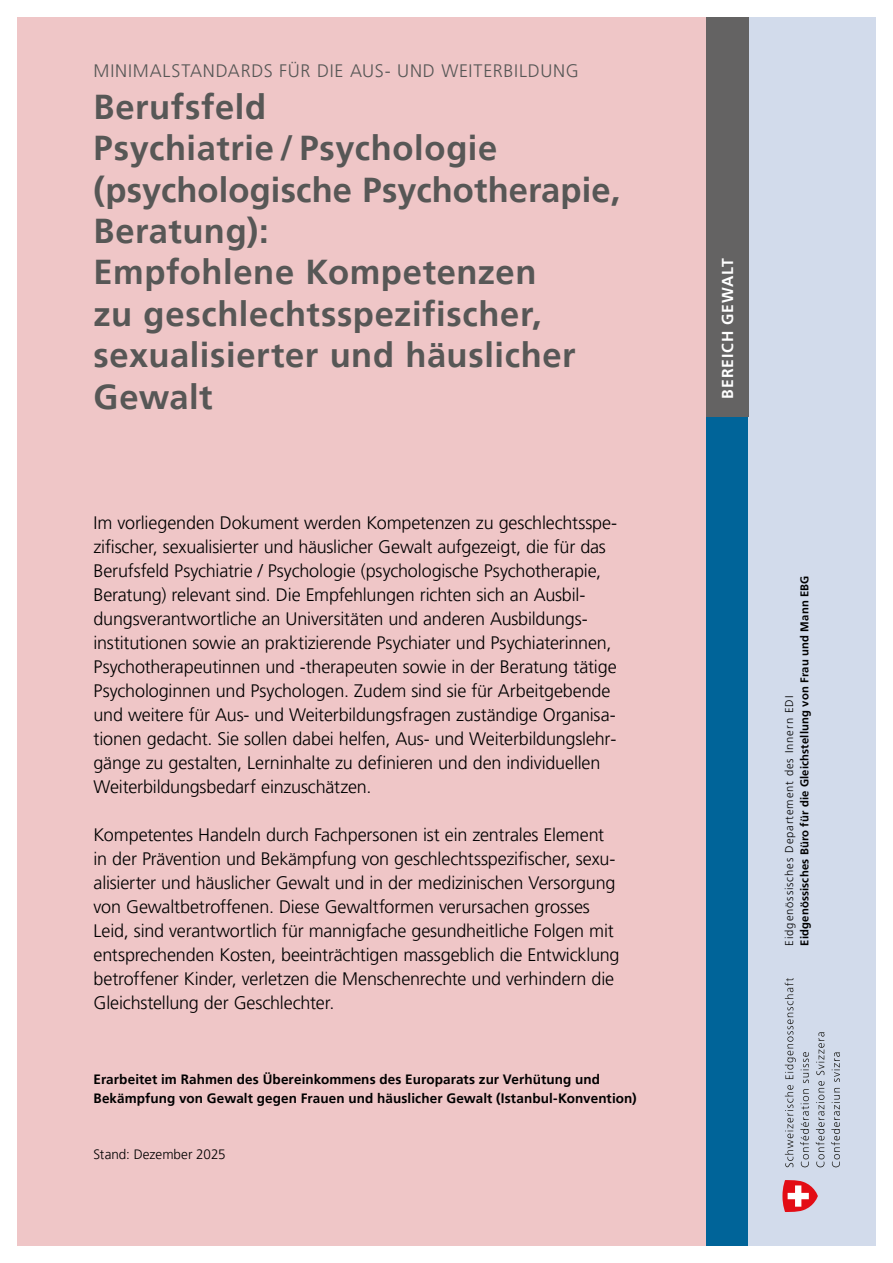
<style>
.page{position:relative;width:893px;height:1263px;background:#fff}
.page>*{position:absolute;margin:0;border:0;box-sizing:border-box;transform-origin:0 0}
.Haupttitel_Dokument{font:700 34.5px/41.4px "Frutiger LT Pro";letter-spacing:.015em;color:#575756}
.Lead{font:300 18px/24px "Frutiger LT Pro";letter-spacing:-.01em;color:#000}
.Dokumenttitel_übergeordnet{font:300 18px "Frutiger LT Pro";letter-spacing:.045em;color:#575756}
.Fachbereich{font:700 15.75px "Frutiger LT Pro";letter-spacing:.06em;color:#fff}
.Einordnungssatz_IK{font:700 13.5px/18.8px "Frutiger LT Pro";letter-spacing:.01em;color:#000}
.Lauftext{font:300 13.5px "Frutiger LT Pro";color:#000}
.t1{font:700 11.25px/15.5px "Frutiger LT Pro";letter-spacing:.015em;color:#000}
.s1{font-weight:300}
</style>
<div class="page">
<div style="left:706px;top:416px;width:42px;height:830px;background:#006499"></div>
<div style="left:748px;top:17px;width:128px;height:1229px;background:#d2dbeb"></div>
<div style="left:17px;top:17px;width:689px;height:1229px;background:#efc6c7"></div>
<svg style="left:785px;top:978px;width:24px;height:189px"></svg>
<svg style="left:816px;top:1081px;width:8px;height:86px"></svg>
<svg style="left:816px;top:1032px;width:8px;height:43px"></svg>
<svg style="left:831px;top:1088px;width:9px;height:79px"></svg>
<svg style="left:832px;top:1052px;width:8px;height:30px"></svg>
<svg style="left:782px;top:1180px;width:36px;height:32px"></svg>
<div style="left:706px;top:17px;width:42px;height:400px;background:#646363"></div>
<h1 class="Dokumenttitel_übergeordnet" style="left:94px;top:61px;width:487px">MINIMALSTANDARDS FÜR DIE AUS- UND WEITERBILDUNG</h1>
<h1 class="Haupttitel_Dokument" style="left:94px;top:86px;width:528px">Berufsfeld<br>Psychiatrie / Psychologie (psychologische Psychotherapie,<br>Beratung):</h1>
<h1 class="Haupttitel_Dokument" style="left:94px;top:252px;width:483px">Empfohlene Kompetenzen zu geschlechtsspezifischer, sexualisierter und häuslicher<br>Gewalt</h1>
<p class="Lead" style="left:94px;top:510px;width:525px">Im vorliegenden Dokument werden Kompetenzen zu geschlechtsspe&shy;zifischer, sexualisierter und häuslicher Gewalt aufgezeigt, die für das Berufsfeld Psychiatrie / Psychologie (psychologische Psychotherapie, Beratung) relevant sind. Die Empfehlungen richten sich an Ausbil&shy;dungsverantwortliche an Universitäten und anderen Ausbildungs&shy;institutionen sowie an praktizierende Psychiater und Psychiaterinnen, Psychotherapeutinnen und -therapeuten sowie in der Beratung tätige Psychologinnen und Psychologen. Zudem sind sie für Arbeitgebende und weitere für Aus- und Weiterbildungsfragen zuständige Organisa&shy;tionen gedacht. Sie sollen dabei helfen, Aus- und Weiterbildungslehr&shy;gänge zu gestalten, Lerninhalte zu definieren und den individuellen Weiterbildungsbedarf einzuschätzen.</p>
<p class="Lead" style="left:94px;top:822px;width:528px">Kompetentes Handeln durch Fachpersonen ist ein zentrales Element in der Prävention und Bekämpfung von geschlechtsspezifischer, sexu&shy;alisierter und häuslicher Gewalt und in der medizinischen Versorgung von Gewaltbetroffenen. Diese Gewaltformen verursachen grosses Leid, sind verantwortlich für mannigfache gesundheitliche Folgen mit entsprechenden Kosten, beeinträchtigen massgeblich die Entwicklung betroffener Kinder, verletzen die Menschenrechte und verhindern die Gleichstellung der Geschlechter.</p>
<p class="Einordnungssatz_IK" style="left:94px;top:1070px;width:545px">Erarbeitet im Rahmen des Übereinkommens des Europarats zur Verhütung und<br>Bekämpfung von Gewalt gegen Frauen und häuslicher Gewalt (Istanbul-Konvention)</p>
<p class="Lauftext" style="left:94px;top:1147px;width:134px">Stand: Dezember 2025</p>
<p class="Fachbereich" style="left:718px;top:399px;width:142px;rotate:-90deg">BEREICH GEWALT</p>
<p class="t1" style="left:781px;top:945px;width:372px;rotate:-90deg"><span class="s1">Eidgenössisches Departement des Innern EDI<br></span>Eidgenössisches Büro für die Gleichstellung von Frau und Mann EBG</p>
</div>
